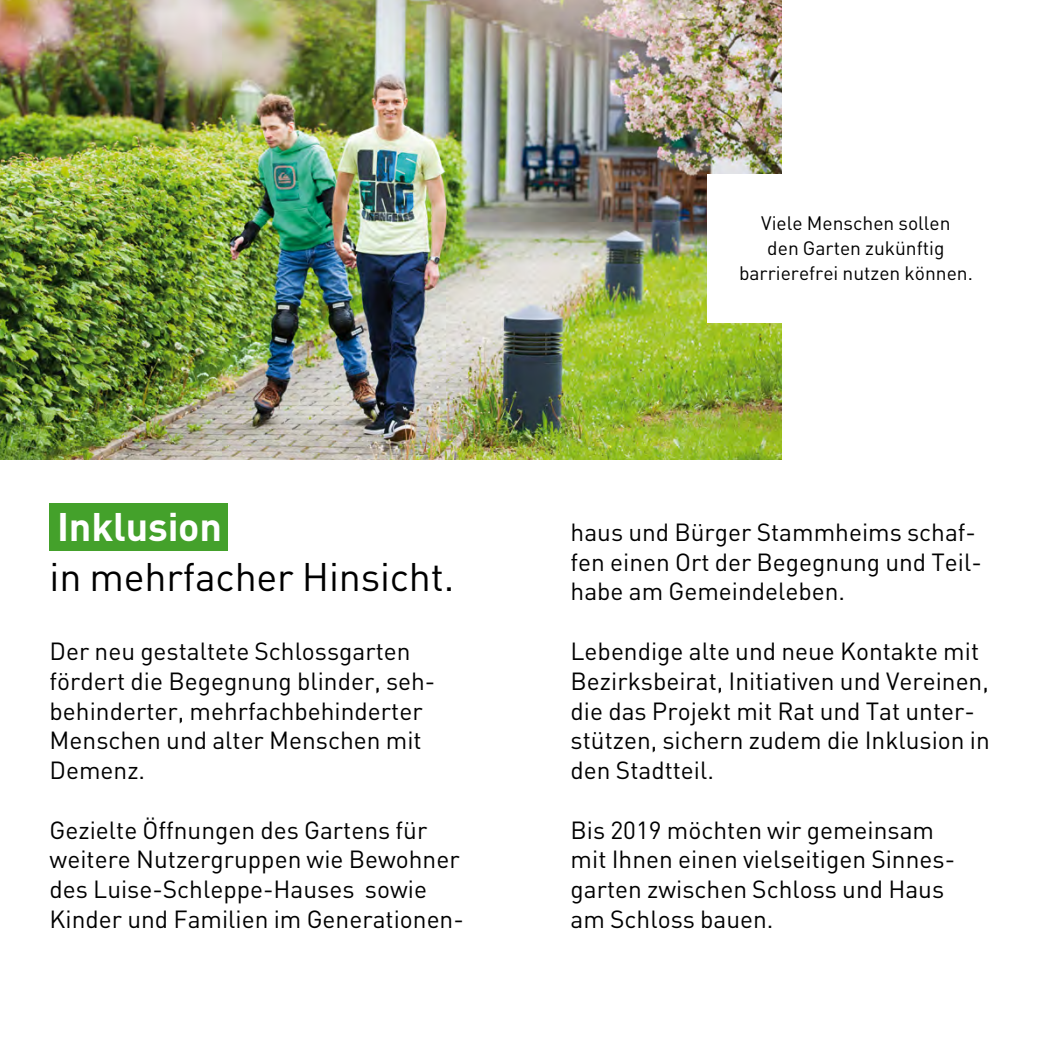
<style>
.page{position:relative;width:1042px;height:1042px;background:#fff}
.page>*{position:absolute;margin:0;border:0;box-sizing:border-box;transform-origin:0 0}
.t1{font:39.38px "DIN";letter-spacing:-.005em;color:#000}
.t2{font:700 39.38px "DIN";letter-spacing:-.005em;color:#fff}
.t3{font:24.5px/29.8px "DIN";color:#000}
.t4{font:19.25px/24.8px "DIN";color:#000;text-align:center}
</style>
<div class="page">
<img style="left:0;top:0;width:781px;height:460px">
<div style="left:50px;top:504px;width:178px;height:47px;background:#44a12b"></div>
<div style="left:707px;top:174px;width:298px;height:148px;background:#fff"></div>
<h1 class="t2" style="left:57px;top:501px;width:166px">Inklusion</h1>
<h1 class="t1" style="left:50px;top:552px;width:406px">in mehrfacher Hinsicht.</h1>
<p class="t3" style="left:50px;top:636px;width:387px">Der neu gestaltete Schlossgarten fördert die Begegnung blinder, seh&shy;behinderter, mehrfachbehinderter<br>Menschen und alter Menschen mit<br>Demenz.</p>
<p class="t3" style="left:50px;top:814px;width:416px">Gezielte Öffnungen des Gartens für weitere Nutzergruppen wie Bewohner des Luise-Schleppe-Hauses sowie Kinder und Familien im Generationen-</p>
<p class="t4" style="left:739px;top:210px;width:235px">Viele Menschen sollen<br>den Garten zukünftig barrierefrei nutzen können.</p>
<p class="t3" style="left:570px;top:517px;width:413px">haus und Bürger Stammheims schaf&shy;fen einen Ort der Begegnung und Teil&shy;habe am Gemeindeleben.</p>
<p class="t3" style="left:570px;top:636px;width:421px">Lebendige alte und neue Kontakte mit Bezirksbeirat, Initiativen und Vereinen, die das Projekt mit Rat und Tat unter&shy;stützen, sichern zudem die Inklusion in den Stadtteil.</p>
<p class="t3" style="left:570px;top:814px;width:386px">Bis 2019 möchten wir gemeinsam mit Ihnen einen vielseitigen Sinnes&shy;garten zwischen Schloss und Haus am Schloss bauen.</p>
</div>
